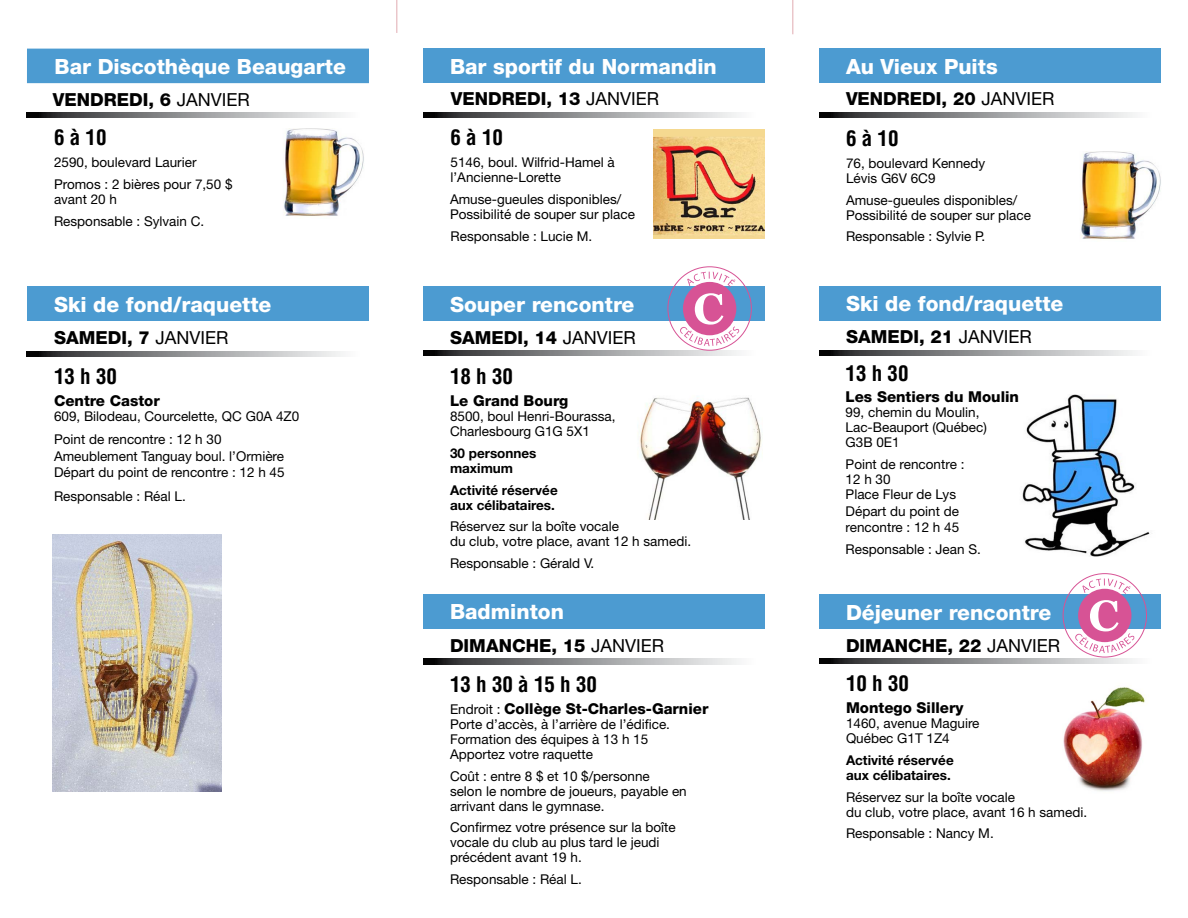
<style>
.page{position:relative;width:1188px;height:918px;background:#fff}
.page>*{position:absolute;margin:0;border:0;box-sizing:border-box;transform-origin:0 0}
.t1{font:800 21px "Helvetica Neue";color:#fff}
.t2{font:700 condensed 21px "Helvetica";color:#000}
.t3{font:800 18px "Helvetica Neue";color:#000}
.t4{font:800 15px "Helvetica Neue";color:#000}
.t5{font:13.5px/15px "Helvetica Neue";color:#000}
.t6{font:700 13.5px/15px "Helvetica Neue";color:#000}
.s1{font-weight:400}
.s2{font-weight:400;font-size:13.5px}
</style>
<div class="page">
<img style="left:653px;top:129px;width:112px;height:110px">
<img style="left:639px;top:396px;width:123px;height:124px">
<div style="left:27px;top:49px;width:342px;height:34px;background:#4c9bd1"></div>
<svg style="left:27px;top:112px;width:316px;height:6px;background:#8c8d8f"></svg>
<svg style="left:27px;top:351px;width:316px;height:6px;background:#8c8d8f"></svg>
<svg style="left:423px;top:112px;width:316px;height:6px;background:#8c8d8f"></svg>
<svg style="left:423px;top:350px;width:316px;height:6px;background:#8c8d8f"></svg>
<svg style="left:423px;top:659px;width:316px;height:5px;background:#8c8d8f"></svg>
<svg style="left:819px;top:112px;width:316px;height:6px;background:#8c8d8f"></svg>
<svg style="left:819px;top:350px;width:316px;height:6px;background:#8c8d8f"></svg>
<div style="left:27px;top:286px;width:342px;height:35px;background:#4c9bd1"></div>
<div style="left:423px;top:49px;width:342px;height:34px;background:#4c9bd1"></div>
<div style="left:423px;top:286px;width:342px;height:35px;background:#4c9bd1"></div>
<div style="left:423px;top:594px;width:342px;height:35px;background:#4c9bd1"></div>
<div style="left:819px;top:49px;width:342px;height:34px;background:#4c9bd1"></div>
<div style="left:819px;top:286px;width:342px;height:35px;background:#4c9bd1"></div>
<hr style="left:792px;top:0;width:2px;height:34px;background:#ad192c">
<hr style="left:396px;top:0;width:2px;height:33px;background:#ad192c">
<svg style="left:687px;top:272px;width:49px;height:15px"></svg>
<div style="left:683px;top:282px;width:53px;height:53px;background:#d75395;border-radius:50%"></div>
<svg style="left:680px;top:293px;width:60px;height:53px"></svg>
<img style="left:1063px;top:687px;width:82px;height:104px">
<svg style="left:819px;top:658px;width:316px;height:6px;background:#8c8d8f"></svg>
<div style="left:819px;top:595px;width:342px;height:34px;background:#4c9bd1"></div>
<svg style="left:1082px;top:579px;width:49px;height:15px"></svg>
<div style="left:1078px;top:589px;width:53px;height:53px;background:#d75395;border-radius:50%"></div>
<svg style="left:1075px;top:600px;width:60px;height:53px"></svg>
<img style="left:284px;top:129px;width:80px;height:87px">
<img style="left:1081px;top:152px;width:80px;height:87px">
<img style="left:1022px;top:395px;width:128px;height:161px">
<img style="left:53px;top:534px;width:168px;height:258px">
<h1 class="t1" style="left:55px;top:54px;width:293px">Bar Discothèque Beaugarte</h1>
<h1 class="t1" style="left:450px;top:54px;width:268px">Bar sportif du Normandin</h1>
<h1 class="t1" style="left:846px;top:54px;width:153px">Au Vieux Puits</h1>
<h2 class="t3" style="left:53px;top:89px;width:199px">VENDREDI, 6 <span class="s1">JANVIER</span></h2>
<h2 class="t3" style="left:451px;top:88px;width:210px">VENDREDI, 13 <span class="s1">JANVIER</span></h2>
<h2 class="t3" style="left:846px;top:88px;width:210px">VENDREDI, 20 <span class="s1">JANVIER</span></h2>
<h1 class="t2" style="left:54px;top:125px;width:54px">6 à 10</h1>
<p class="t5" style="left:54px;top:151px;width:180px;line-height:21.8px">2590, boulevard Laurier<br>Promos : 2 bières pour 7,50 $</p>
<p class="t5" style="left:54px;top:188px;width:152px;line-height:21.8px">avant 20 h<br>Responsable : Sylvain C.</p>
<h1 class="t2" style="left:451px;top:125px;width:54px">6 à 10</h1>
<p class="t5" style="left:451px;top:155px;width:166px">5146, boul. Wilfrid-Hamel à l’Ancienne-Lorette</p>
<p class="t5" style="left:450px;top:191px;width:187px">Amuse-gueules disponibles/<br>Possibilité de souper sur place</p>
<p class="t5" style="left:451px;top:228px;width:143px">Responsable : Lucie M.</p>
<h1 class="t2" style="left:846px;top:125px;width:54px">6 à 10</h1>
<p class="t5" style="left:846px;top:155px;width:141px">76, boulevard Kennedy<br>Lévis G6V 6C9</p>
<p class="t5" style="left:846px;top:192px;width:187px">Amuse-gueules disponibles/<br>Possibilité de souper sur place</p>
<p class="t5" style="left:846px;top:229px;width:141px">Responsable : Sylvie P.</p>
<h1 class="t1" style="left:54px;top:292px;width:219px">Ski de fond/raquette</h1>
<h1 class="t1" style="left:450px;top:292px;width:186px">Souper rencontre</h1>
<h1 class="t1" style="left:846px;top:291px;width:219px">Ski de fond/raquette</h1>
<h2 class="t3" style="left:54px;top:327px;width:176px">SAMEDI, 7 <span class="s1">JANVIER</span></h2>
<h2 class="t3" style="left:450px;top:327px;width:187px">SAMEDI, 14 <span class="s1">JANVIER</span></h2>
<h2 class="t3" style="left:846px;top:326px;width:187px">SAMEDI, 21 <span class="s1">JANVIER</span></h2>
<h1 class="t2" style="left:54px;top:364px;width:64px">13 h 30</h1>
<p class="t4" style="left:54px;top:392px;width:107px">Centre Castor</p>
<p class="t5" style="left:54px;top:405px;width:247px;line-height:23.2px">609, Bilodeau, Courcelette, QC G0A 4Z0<br>Point de rencontre : 12 h 30</p>
<p class="t5" style="left:54px;top:448px;width:232px;line-height:16.5px">Ameublement Tanguay boul. l’Ormière<br>Départ du point de rencontre : 12 h 45</p>
<p class="t5" style="left:54px;top:488px;width:133px">Responsable : Réal L.</p>
<h1 class="t2" style="left:450px;top:364px;width:64px">18 h 30</h1>
<p class="t4" style="left:450px;top:392px;width:120px">Le Grand Bourg</p>
<p class="t5" style="left:450px;top:409px;width:167px">8500, boul Henri-Bourassa,<br>Charlesbourg G1G 5X1</p>
<p class="t6" style="left:450px;top:445px;width:88px">30 personnes maximum</p>
<p class="t6" style="left:450px;top:482px;width:109px">Activité réservée aux célibataires.</p>
<p class="t5" style="left:450px;top:519px;width:243px">Réservez sur la boîte vocale<br>du club, votre place, avant 12 h samedi.</p>
<p class="t5" style="left:450px;top:556px;width:146px">Responsable : Gérald V.</p>
<h1 class="t2" style="left:846px;top:360px;width:64px">13 h 30</h1>
<p class="t4" style="left:846px;top:388px;width:175px">Les Sentiers du Moulin</p>
<p class="t5" style="left:846px;top:405px;width:143px">99, chemin du Moulin,<br>Lac-Beauport (Québec)<br>G3B 0E1</p>
<p class="t5" style="left:846px;top:457px;width:120px">Point de rencontre :<br>12 h 30<br>Place Fleur de Lys</p>
<p class="t5" style="left:846px;top:502px;width:115px;line-height:16.5px">Départ du point de rencontre : 12 h 45</p>
<p class="t5" style="left:846px;top:541px;width:137px">Responsable : Jean S.</p>
<h1 class="t1" style="left:450px;top:599px;width:115px">Badminton</h1>
<h2 class="t3" style="left:450px;top:635px;width:216px">DIMANCHE, 15 <span class="s1">JANVIER</span></h2>
<h1 class="t1" style="left:846px;top:600px;width:207px">Déjeuner rencontre</h1>
<h2 class="t3" style="left:846px;top:635px;width:216px">DIMANCHE, 22 <span class="s1">JANVIER</span></h2>
<h1 class="t2" style="left:450px;top:671px;width:148px">13 h 30 à 15 h 30</h1>
<p class="t4" style="left:450px;top:700px;width:260px"><span class="s2">Endroit :</span> Collège St-Charles-Garnier</p>
<p class="t5" style="left:450px;top:716px;width:222px">Porte d’accès, à l’arrière de l’édifice.<br>Formation des équipes à 13 h 15<br>Apportez votre raquette</p>
<p class="t5" style="left:450px;top:768px;width:238px">Coût : entre 8 $ et 10 $/personne<br>selon le nombre de joueurs, payable en arrivant dans le gymnase.</p>
<p class="t5" style="left:450px;top:820px;width:227px">Confirmez votre présence sur la boîte vocale du club au plus tard le jeudi précédent avant 19 h.</p>
<p class="t5" style="left:450px;top:872px;width:133px">Responsable : Réal L.</p>
<h1 class="t2" style="left:846px;top:671px;width:64px">10 h 30</h1>
<p class="t4" style="left:846px;top:699px;width:119px">Montego Sillery</p>
<p class="t5" style="left:846px;top:716px;width:135px">1460, avenue Maguire<br>Québec G1T 1Z4</p>
<p class="t6" style="left:846px;top:752px;width:109px">Activité réservée aux célibataires.</p>
<p class="t5" style="left:846px;top:789px;width:243px">Réservez sur la boîte vocale<br>du club, votre place, avant 16 h samedi.</p>
<p class="t5" style="left:846px;top:826px;width:149px">Responsable : Nancy M.</p>
</div>
